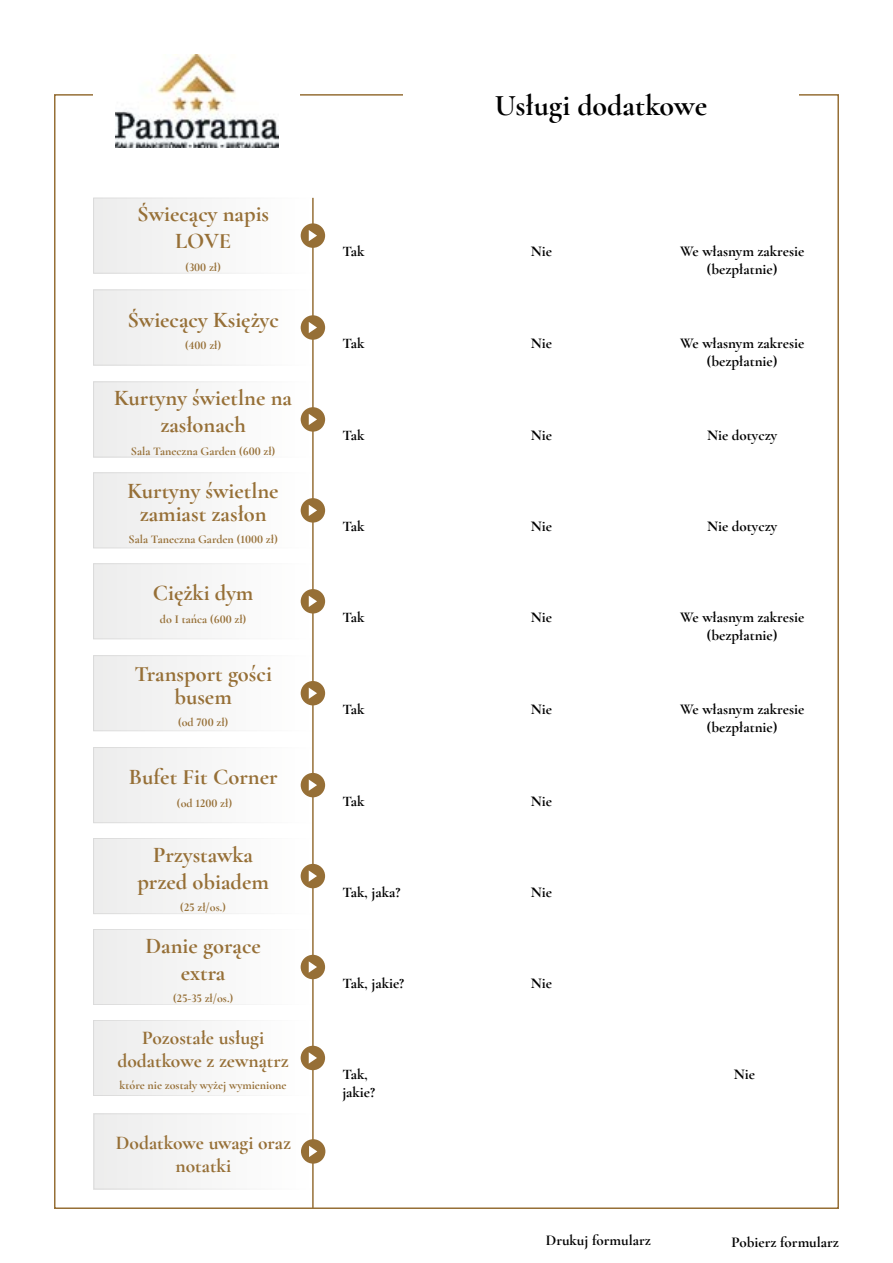
<style>
.page{position:relative;width:893px;height:1263px;background:#fff}
.page>*{position:absolute;margin:0;border:0;box-sizing:border-box;transform-origin:0 0}
.t1{font:700 30px "Cormorant Garamond";color:#000}
.t2{font:700 22.5px/27px "Cormorant Garamond";color:#966f36;text-align:center}
.t3{font:700 19.5px/22.5px "Cormorant Garamond";color:#966f36;text-align:center}
.t4{font:700 15px/18px "Cormorant Garamond";color:#000;text-align:center}
.t5{font:700 12px "Cormorant Garamond";color:#966f36}
</style>
<div class="page">
<div style="left:94px;top:1114px;width:219px;height:75px;background:#f6f6f6"></div>
<div style="left:94px;top:1114px;width:219px;height:75px;border:1px solid #fff"></div>
<div style="left:94px;top:1020px;width:219px;height:75px;background:#f6f6f6"></div>
<div style="left:93px;top:1020px;width:220px;height:76px;border:1px solid #fff"></div>
<div style="left:94px;top:198px;width:219px;height:75px;background:#f5f5f5"></div>
<div style="left:93px;top:198px;width:220px;height:75px;border:1px solid #fff"></div>
<div style="left:94px;top:290px;width:219px;height:75px;background:#f5f5f5"></div>
<div style="left:93px;top:290px;width:220px;height:75px;border:1px solid #fff"></div>
<div style="left:94px;top:564px;width:219px;height:75px;background:#f6f6f6"></div>
<div style="left:93px;top:563px;width:220px;height:76px;border:1px solid #fff"></div>
<div style="left:94px;top:656px;width:219px;height:75px;background:#f6f6f6"></div>
<div style="left:93px;top:655px;width:220px;height:76px;border:1px solid #fff"></div>
<div style="left:94px;top:747px;width:219px;height:76px;background:#f6f6f6"></div>
<div style="left:93px;top:747px;width:220px;height:76px;border:1px solid #fff"></div>
<div style="left:94px;top:382px;width:219px;height:75px;background:#f5f5f5"></div>
<div style="left:93px;top:382px;width:220px;height:75px;border:1px solid #fff"></div>
<div style="left:94px;top:473px;width:219px;height:75px;background:#f5f5f5"></div>
<div style="left:93px;top:473px;width:220px;height:75px;border:1px solid #fff"></div>
<div style="left:94px;top:838px;width:219px;height:76px;background:#f6f6f6"></div>
<div style="left:93px;top:838px;width:220px;height:76px;border:1px solid #fff"></div>
<div style="left:94px;top:929px;width:219px;height:75px;background:#f6f6f6"></div>
<div style="left:93px;top:929px;width:220px;height:76px;border:1px solid #fff"></div>
<hr style="left:312px;top:198px;width:2px;height:1011px;background:#966f36">
<img style="left:115px;top:54px;width:163px;height:94px">
<div style="left:301px;top:1139px;width:24px;height:25px;background:#966f36;border-radius:50%"></div>
<svg style="left:309px;top:1146px;width:8px;height:11px"></svg>
<div style="left:301px;top:1046px;width:24px;height:24px;background:#966f36;border-radius:50%"></div>
<svg style="left:309px;top:1052px;width:8px;height:11px"></svg>
<div style="left:301px;top:223px;width:24px;height:25px;background:#966f36;border-radius:50%"></div>
<svg style="left:309px;top:230px;width:8px;height:11px"></svg>
<div style="left:301px;top:315px;width:24px;height:25px;background:#966f36;border-radius:50%"></div>
<svg style="left:309px;top:322px;width:8px;height:11px"></svg>
<div style="left:301px;top:589px;width:24px;height:24px;background:#966f36;border-radius:50%"></div>
<svg style="left:309px;top:596px;width:8px;height:11px"></svg>
<div style="left:301px;top:681px;width:24px;height:24px;background:#966f36;border-radius:50%"></div>
<svg style="left:309px;top:688px;width:8px;height:11px"></svg>
<div style="left:301px;top:773px;width:24px;height:24px;background:#966f36;border-radius:50%"></div>
<svg style="left:309px;top:779px;width:8px;height:12px"></svg>
<div style="left:301px;top:407px;width:24px;height:25px;background:#966f36;border-radius:50%"></div>
<svg style="left:309px;top:414px;width:8px;height:11px"></svg>
<div style="left:301px;top:498px;width:24px;height:25px;background:#966f36;border-radius:50%"></div>
<svg style="left:309px;top:505px;width:8px;height:11px"></svg>
<div style="left:301px;top:864px;width:24px;height:24px;background:#966f36;border-radius:50%"></div>
<svg style="left:309px;top:870px;width:8px;height:12px"></svg>
<div style="left:301px;top:955px;width:24px;height:24px;background:#966f36;border-radius:50%"></div>
<svg style="left:309px;top:961px;width:8px;height:12px"></svg>
<h2 class="t2" style="left:137px;top:200px;width:134px">Świecący napis<br>LOVE</h2>
<p class="t5" style="left:185px;top:259px;width:37px">(300 zł)</p>
<h2 class="t2" style="left:127px;top:306px;width:153px">Świecący Księżyc</h2>
<p class="t5" style="left:185px;top:338px;width:38px">(400 zł)</p>
<h2 class="t2" style="left:114px;top:384px;width:179px">Kurtyny świetlne na zasłonach</h2>
<p class="t5" style="left:131px;top:443px;width:146px">Sala Taneczna Garden (600 zł)</p>
<h2 class="t2" style="left:128px;top:480px;width:153px;line-height:22.5px">Kurtyny świetlne zamiast zasłon</h2>
<p class="t5" style="left:129px;top:532px;width:151px">Sala Taneczna Garden (1000 zł)</p>
<h2 class="t2" style="left:153px;top:580px;width:102px">Ciężki dym</h2>
<p class="t5" style="left:160px;top:612px;width:88px">do I tańca (600 zł)</p>
<h2 class="t2" style="left:134px;top:662px;width:139px;line-height:22.5px">Transport gości busem</h2>
<p class="t5" style="left:178px;top:715px;width:52px">(od 700 zł)</p>
<h2 class="t2" style="left:129px;top:763px;width:150px">Bufet Fit Corner</h2>
<p class="t5" style="left:177px;top:795px;width:57px">(od 1200 zł)</p>
<h2 class="t2" style="left:137px;top:841px;width:133px">Przystawka przed obiadem</h2>
<p class="t5" style="left:180px;top:900px;width:47px">(25 zł/os.)</p>
<h2 class="t2" style="left:145px;top:932px;width:117px">Danie gorące extra</h2>
<p class="t5" style="left:173px;top:991px;width:62px">(25-35 zł/os.)</p>
<h3 class="t3" style="left:118px;top:1027px;width:173px">Pozostałe usługi dodatkowe z zewnątrz</h3>
<p class="t5" style="left:120px;top:1078px;width:169px">które nie zostały wyżej wymienione</p>
<h3 class="t3" style="left:116px;top:1131px;width:176px">Dodatkowe uwagi oraz notatki</h3>
<p class="t4" style="left:342px;top:242px;width:24px">Tak</p>
<p class="t4" style="left:342px;top:334px;width:24px">Tak</p>
<h1 class="t1" style="left:495px;top:87px;width:214px">Usługi dodatkowe</h1>
<p class="t4" style="left:531px;top:242px;width:23px">Nie</p>
<p class="t4" style="left:680px;top:242px;width:126px">We własnym zakresie (bezpłatnie)</p>
<p class="t4" style="left:531px;top:334px;width:23px">Nie</p>
<p class="t4" style="left:680px;top:334px;width:126px">We własnym zakresie (bezpłatnie)</p>
<p class="t4" style="left:342px;top:426px;width:24px">Tak</p>
<p class="t4" style="left:531px;top:426px;width:23px">Nie</p>
<p class="t4" style="left:707px;top:426px;width:72px">Nie dotyczy</p>
<p class="t4" style="left:342px;top:517px;width:24px">Tak</p>
<p class="t4" style="left:531px;top:517px;width:23px">Nie</p>
<p class="t4" style="left:707px;top:517px;width:72px">Nie dotyczy</p>
<p class="t4" style="left:342px;top:608px;width:24px">Tak</p>
<p class="t4" style="left:342px;top:700px;width:24px">Tak</p>
<p class="t4" style="left:531px;top:608px;width:23px">Nie</p>
<p class="t4" style="left:680px;top:608px;width:126px">We własnym zakresie (bezpłatnie)</p>
<p class="t4" style="left:531px;top:700px;width:23px">Nie</p>
<p class="t4" style="left:680px;top:700px;width:126px">We własnym zakresie (bezpłatnie)</p>
<p class="t4" style="left:342px;top:792px;width:24px">Tak</p>
<p class="t4" style="left:531px;top:792px;width:23px">Nie</p>
<p class="t4" style="left:342px;top:883px;width:60px">Tak, jaka?</p>
<p class="t4" style="left:531px;top:883px;width:23px">Nie</p>
<p class="t4" style="left:342px;top:974px;width:64px">Tak, jakie?</p>
<p class="t4" style="left:531px;top:974px;width:23px">Nie</p>
<p class="t4" style="left:342px;top:1065px;width:27px">Tak,</p>
<p class="t4" style="left:734px;top:1065px;width:23px">Nie</p>
<p class="t4" style="left:342px;top:1083px;width:34px">jakie?</p>
<p class="t4" style="left:546px;top:1231px;width:107px">Drukuj formularz</p>
<p class="t4" style="left:731px;top:1233px;width:109px">Pobierz formularz</p>
</div>
